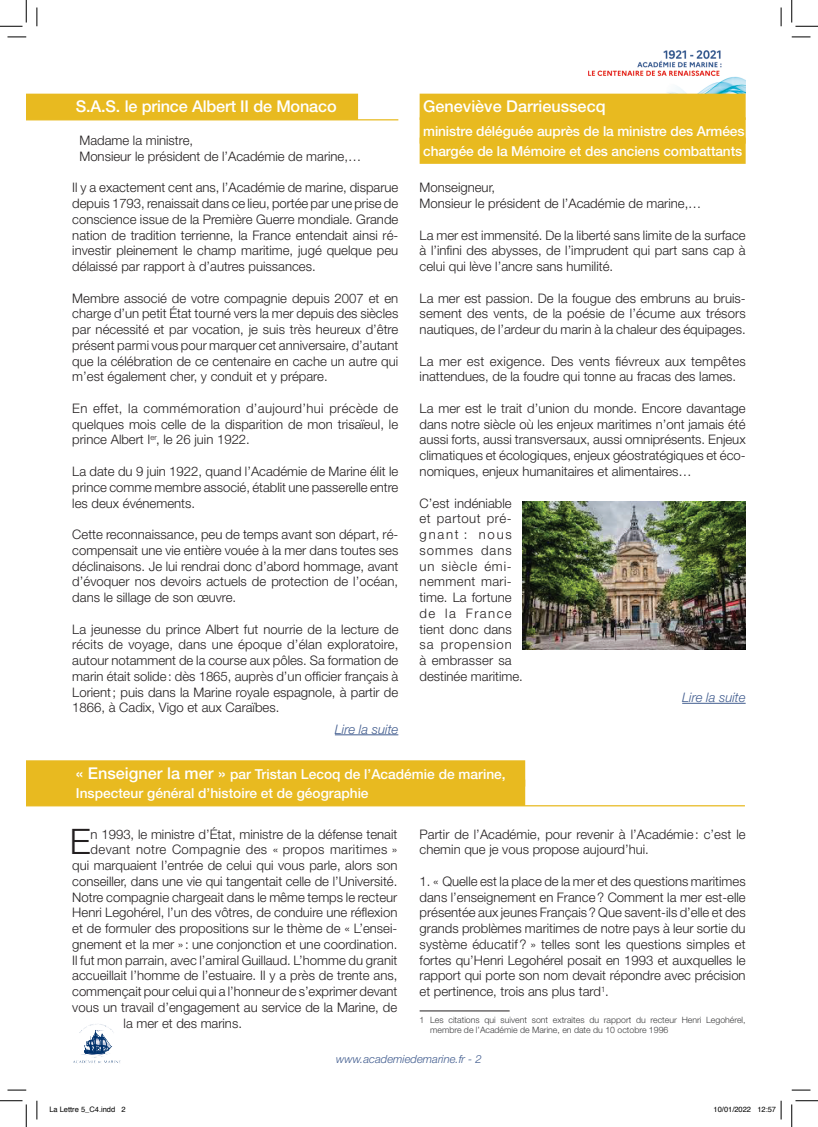
<style>
.page{position:relative;width:818px;height:1127px;background:#fff}
.page>*{position:absolute;margin:0;border:0;box-sizing:border-box;transform-origin:0 0}
._10b_Texte_courant_L{font:300 35.12px "Helvetica Neue";color:#231f20}
._01_Titre_fd_Jaune_E{font:500 16.25px "Helvetica Neue";color:#fff}
._01_Titre_fd_Jaune_E-2{font:500 13.75px "Helvetica Neue";letter-spacing:-.01em;color:#fff}
._10a_Texte_courant{font:300 13.12px/15.8px "Helvetica Neue";color:#231f20;text-align:justify}
._10b_Texte_courant_L-2{font:300 13.12px "Helvetica Neue";color:#231f20}
._10a_Texte_courant-2{font:300 13.12px/15.8px "Helvetica Neue";letter-spacing:.03em;color:#231f20}
._10c_Texte_courant_s{font:300 13.12px "Helvetica Neue";color:#231f20}
._10b_Texte_courant_L-3{font:300 13.12px "Helvetica Neue";letter-spacing:.025em;color:#231f20}
.Lire_la_suite{font:italic 300 13.12px "Helvetica Neue";color:#425d8f}
.t1{font:italic 300 11.25px "Helvetica Neue";color:#425d8f}
.Notes_bas_page{font:300 8.75px/10px "Helvetica Neue";color:#3e3e3f}
.t2{font:7.5px "Helvetica";color:#000}
.s1{font-size:16.25px}
</style>
<div class="page">
<img style="left:589px;top:50px;width:156px;height:43px">
<div style="left:26px;top:760px;width:499px;height:26px;background:#e8ba20"></div>
<div style="left:26px;top:779px;width:499px;height:26px;background:#e8ba20"></div>
<hr style="left:26px;top:805px;width:719px;height:1px;background:#e8ba20">
<hr style="left:420px;top:1010px;width:90px;height:1px;background:#231f20">
<div style="left:26px;top:94px;width:332px;height:26px;background:#e8ba20"></div>
<hr style="left:26px;top:119px;width:372px;height:1px;background:#e8ba20">
<hr style="left:335px;top:734px;width:63px;height:1px;background:#425d8f">
<hr style="left:682px;top:702px;width:64px;height:1px;background:#425d8f">
<img style="left:522px;top:501px;width:224px;height:148px">
<svg style="left:84px;top:1037px;width:27px;height:17px"></svg>
<svg style="left:83px;top:1024px;width:28px;height:7px"></svg>
<div style="left:420px;top:94px;width:326px;height:26px;background:#e8ba20"></div>
<div style="left:420px;top:117px;width:326px;height:27px;background:#e8ba20"></div>
<div style="left:420px;top:137px;width:326px;height:27px;background:#e8ba20"></div>
<svg style="left:8px;top:36px;width:18px;height:2px"></svg>
<svg style="left:792px;top:36px;width:18px;height:2px"></svg>
<svg style="left:8px;top:1089px;width:18px;height:1px"></svg>
<svg style="left:792px;top:1089px;width:18px;height:1px"></svg>
<svg style="left:36px;top:8px;width:2px;height:18px"></svg>
<svg style="left:36px;top:1100px;width:2px;height:19px"></svg>
<svg style="left:780px;top:8px;width:2px;height:18px"></svg>
<svg style="left:0;top:0;width:27px;height:27px"></svg>
<svg style="left:0;top:1100px;width:27px;height:26px"></svg>
<svg style="left:791px;top:0;width:27px;height:27px"></svg>
<svg style="left:791px;top:1100px;width:27px;height:26px"></svg>
<svg style="left:780px;top:1100px;width:2px;height:19px"></svg>
<p class="_01_Titre_fd_Jaune_E" style="left:76px;top:97px;width:262px">S.A.S. le prince Albert II de Monaco</p>
<p class="_10c_Texte_courant_s" style="left:79px;top:132px;width:115px">Madame la ministre,</p>
<p class="_10c_Texte_courant_s" style="left:79px;top:148px;width:283px">Monsieur le président de l’Académie de marine,…</p>
<p class="_10a_Texte_courant" style="left:72px;top:179px;width:327px">Il y a exactement cent ans, l’Académie de marine, disparue depuis 1793, renaissait dans ce lieu, portée par une prise de conscience issue de la Première Guerre mondiale. Grande nation de tradition terrienne, la France entendait ainsi ré&shy;investir pleinement le champ maritime, jugé quelque peu délaissé par rapport à d’autres puissances.</p>
<p class="_10a_Texte_courant" style="left:72px;top:290px;width:327px">Membre associé de votre compagnie depuis 2007 et en charge d’un petit État tourné vers la mer depuis des siècles par nécessité et par vocation, je suis très heureux d’être présent parmi vous pour marquer cet anniversaire, d’autant que la célébration de ce centenaire en cache un autre qui m’est également cher, y conduit et y prépare.</p>
<p class="_10a_Texte_courant" style="left:72px;top:400px;width:327px">En effet, la commémoration d’aujourd’hui précède de quelques mois celle de la disparition de mon trisaïeul, le prince Albert I<sup>er</sup>, le 26 juin 1922.</p>
<p class="_10a_Texte_courant" style="left:72px;top:463px;width:328px">La date du 9 juin 1922, quand l’Académie de Marine élit le prince comme membre associé, établit une passerelle entre les deux événements.</p>
<p class="_10a_Texte_courant" style="left:72px;top:526px;width:327px">Cette reconnaissance, peu de temps avant son départ, ré&shy;compensait une vie entière vouée à la mer dans toutes ses déclinaisons. Je lui rendrai donc d’abord hommage, avant d’évoquer nos devoirs actuels de protection de l’océan, dans le sillage de son œuvre.</p>
<p class="_10a_Texte_courant" style="left:72px;top:620px;width:328px">La jeunesse du prince Albert fut nourrie de la lecture de récits de voyage, dans une époque d’élan exploratoire, autour notamment de la course aux pôles. Sa formation de marin était solide: dès 1865, auprès d’un officier français à Lorient; puis dans la Marine royale espagnole, à partir de 1866, à Cadix, Vigo et aux Caraïbes.</p>
<p class="Lire_la_suite" style="left:335px;top:720px;width:65px">Lire la suite</p>
<p class="_01_Titre_fd_Jaune_E" style="left:423px;top:97px;width:184px">Geneviève Darrieussecq</p>
<p class="_01_Titre_fd_Jaune_E-2" style="left:423px;top:123px;width:323px">ministre déléguée auprès de la ministre des Armées</p>
<p class="_01_Titre_fd_Jaune_E-2" style="left:423px;top:143px;width:321px">chargée de la Mémoire et des anciens combattants</p>
<p class="_10a_Texte_courant" style="left:420px;top:179px;width:77px">Monseigneur,</p>
<p class="_10c_Texte_courant_s" style="left:420px;top:195px;width:283px">Monsieur le président de l’Académie de marine,…</p>
<p class="_10a_Texte_courant" style="left:420px;top:227px;width:328px">La mer est immensité. De la liberté sans limite de la surface à l’infini des abysses, de l’imprudent qui part sans cap à celui qui lève l’ancre sans humilité.</p>
<p class="_10a_Texte_courant" style="left:420px;top:290px;width:328px">La mer est passion. De la fougue des embruns au bruis&shy;sement des vents, de la poésie de l’écume aux trésors nautiques, de l’ardeur du marin à la chaleur des équipages.</p>
<p class="_10a_Texte_courant" style="left:420px;top:353px;width:328px">La mer est exigence. Des vents fiévreux aux tempêtes inattendues, de la foudre qui tonne au fracas des lames.</p>
<p class="_10a_Texte_courant" style="left:420px;top:400px;width:327px">La mer est le trait d’union du monde. Encore davantage dans notre siècle où les enjeux maritimes n’ont jamais été aussi forts, aussi transversaux, aussi omniprésents. Enjeux climatiques et écologiques, enjeux géostratégiques et éco&shy;nomiques, enjeux humanitaires et alimentaires…</p>
<p class="_10a_Texte_courant-2" style="left:420px;top:494px;width:105px">C’est indéniable et partout pré&shy;gnant : nous sommes dans un siècle émi&shy;nemment mari&shy;time. La fortune de la France tient donc dans sa propension<br>à embrasser sa destinée maritime.</p>
<p class="Lire_la_suite" style="left:682px;top:689px;width:65px">Lire la suite</p>
<p class="_01_Titre_fd_Jaune_E-2" style="left:76px;top:765px;width:431px"><span class="s1">« Enseigner la mer »</span> par Tristan Lecoq de l’Académie de marine,</p>
<p class="_01_Titre_fd_Jaune_E-2" style="left:76px;top:784px;width:294px">Inspecteur général d’histoire et de géographie</p>
<p class="_10b_Texte_courant_L" style="left:70px;top:820px;width:22px">E</p>
<p class="_10b_Texte_courant_L-2" style="left:91px;top:825px;width:308px">n 1993, le ministre d’État, ministre de la défense tenait</p>
<p class="_10a_Texte_courant" style="left:420px;top:825px;width:327px">Partir de l’Académie, pour revenir à l’Académie: c’est le chemin que je vous propose aujourd’hui.</p>
<p class="_10a_Texte_courant" style="left:420px;top:872px;width:328px">1. « Quelle est la place de la mer et des questions maritimes dans l’enseignement en France? Comment la mer est-elle présentée aux jeunes Français? Que savent-ils d’elle et des grands problèmes maritimes de notre pays à leur sortie du système éducatif ? » telles sont les questions simples et fortes qu’Henri Legohérel posait en 1993 et auxquelles le rapport qui porte son nom devait répondre avec précision et pertinence, trois ans plus tard<sup>1</sup>.</p>
<p class="Notes_bas_page" style="left:430px;top:1014px;width:317px;text-indent:-11px">1 Les citations qui suivent sont extraites du rapport du recteur Henri Legohérel, membre de l’Académie de Marine, en date du 10 octobre 1996</p>
<p class="_10b_Texte_courant_L-3" style="left:91px;top:841px;width:308px">devant notre Compagnie des « propos maritimes »</p>
<p class="_10b_Texte_courant_L-2" style="left:72px;top:857px;width:327px">qui marquaient l’entrée de celui qui vous parle, alors son</p>
<p class="_10b_Texte_courant_L-2" style="left:72px;top:872px;width:326px">conseiller, dans une vie qui tangentait celle de l’Université.</p>
<p class="_10b_Texte_courant_L-2" style="left:72px;top:888px;width:326px">Notre compagnie chargeait dans le même temps le recteur</p>
<p class="_10b_Texte_courant_L-2" style="left:72px;top:904px;width:327px">Henri Legohérel, l’un des vôtres, de conduire une réflexion</p>
<p class="_10b_Texte_courant_L-2" style="left:72px;top:920px;width:327px">et de formuler des propositions sur le thème de « L’ensei-</p>
<p class="_10b_Texte_courant_L-2" style="left:72px;top:935px;width:327px">gnement et la mer » : une conjonction et une coordination.</p>
<p class="_10b_Texte_courant_L-2" style="left:72px;top:951px;width:326px">Il fut mon parrain, avec l’amiral Guillaud. L’homme du granit</p>
<p class="_10b_Texte_courant_L-2" style="left:72px;top:967px;width:327px">accueillait l’homme de l’estuaire. Il y a près de trente ans,</p>
<p class="_10b_Texte_courant_L-2" style="left:72px;top:983px;width:327px">commençait pour celui qui a l’honneur de s’exprimer devant</p>
<p class="_10b_Texte_courant_L-2" style="left:72px;top:998px;width:326px">vous un travail d’engagement au service de la Marine, de</p>
<p class="_10b_Texte_courant_L-2" style="left:124px;top:1014px;width:120px">la mer et des marins.</p>
<p class="t1" style="left:336px;top:1052px;width:147px">www.academiedemarine.fr - 2</p>
<p class="t2" style="left:49px;top:1103px;width:78px">La Lettre 5_C4.indd 2</p>
<p class="t2" style="left:713px;top:1103px;width:64px">10/01/2022 12:57</p>
</div>
